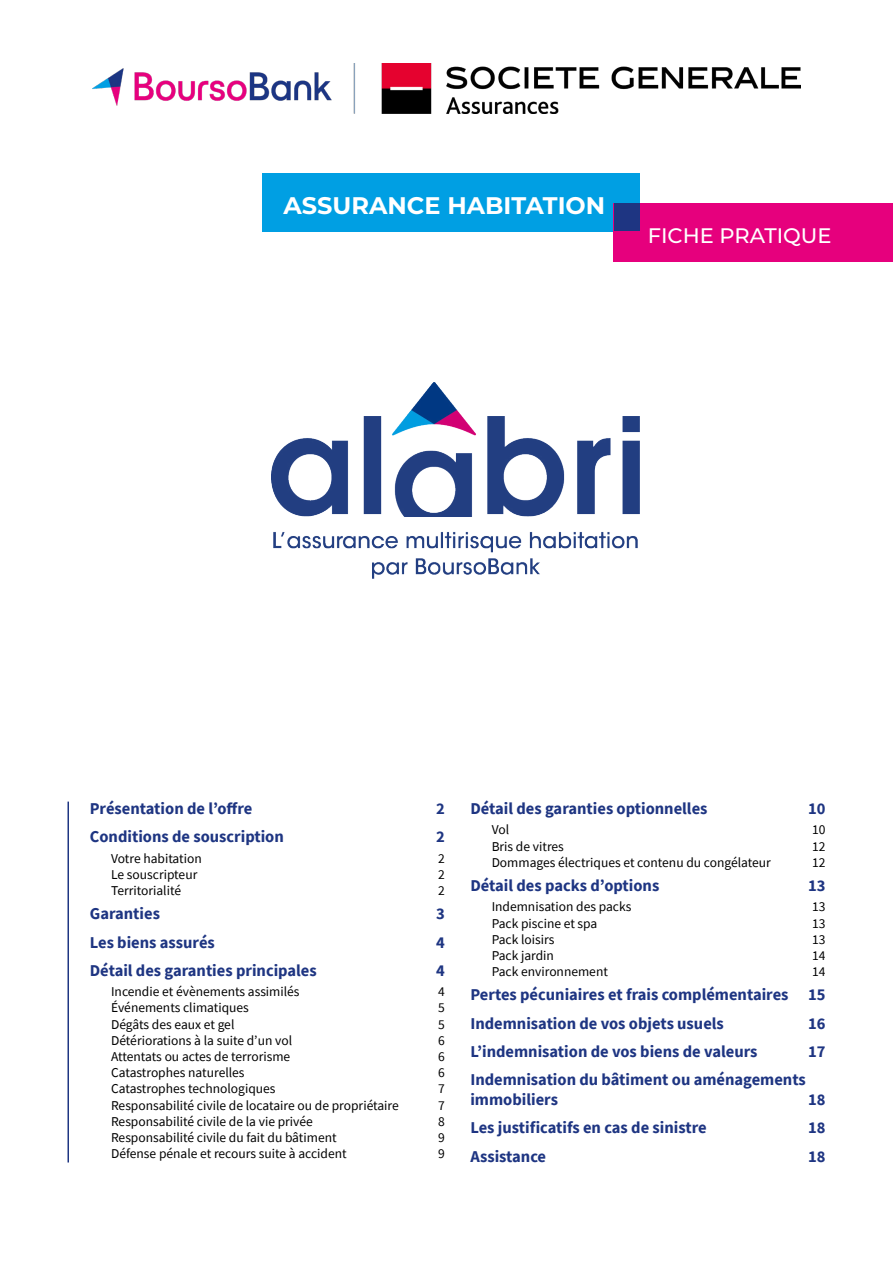
<style>
.page{position:relative;width:893px;height:1263px;background:#fff}
.page>*{position:absolute;margin:0;border:0;box-sizing:border-box;transform-origin:0 0}
.t1{font:700 24px "Montserrat";color:#fff}
.t2{font:500 21px "Montserrat";color:#fff}
.t3{font:700 16.5px/28.3px "Source Sans Pro";color:#1e3582}
.t4{font:13.5px "Source Sans Pro";color:#000}
</style>
<div class="page">
<img style="left:271px;top:383px;width:369px;height:195px">
<img style="left:93px;top:64px;width:707px;height:50px">
<hr style="left:68px;top:801px;width:1px;height:361px;background:#1e3582">
<div style="left:262px;top:173px;width:377px;height:58px;background:#009fe3"></div>
<div style="left:614px;top:204px;width:279px;height:58px;background:#e6007d"></div>
<div style="left:614px;top:204px;width:25px;height:27px;background:#1e3582"></div>
<h1 class="t1" style="left:284px;top:188px;width:323px">ASSURANCE HABITATION</h1>
<h2 class="t2" style="left:648px;top:221px;width:185px">FICHE PRATIQUE</h2>
<p class="t3" style="left:90px;top:794px;width:164px">Présentation de l’offre</p>
<p class="t3" style="left:436px;top:794px;width:10px">2</p>
<p class="t3" style="left:90px;top:822px;width:196px">Conditions de souscription</p>
<p class="t3" style="left:436px;top:822px;width:10px">2</p>
<p class="t4" style="left:111px;top:850px;width:92px">Votre habitation</p>
<p class="t4" style="left:438px;top:850px;width:8px">2</p>
<p class="t4" style="left:111px;top:866px;width:88px">Le souscripteur</p>
<p class="t4" style="left:438px;top:866px;width:8px">2</p>
<p class="t4" style="left:111px;top:882px;width:72px">Territorialité</p>
<p class="t4" style="left:438px;top:882px;width:8px">2</p>
<p class="t3" style="left:90px;top:899px;width:72px">Garanties</p>
<p class="t3" style="left:436px;top:899px;width:10px">3</p>
<p class="t3" style="left:90px;top:927px;width:127px">Les biens assurés</p>
<p class="t3" style="left:436px;top:927px;width:10px">4</p>
<p class="t3" style="left:90px;top:956px;width:229px">Détail des garanties principales</p>
<p class="t3" style="left:436px;top:956px;width:10px">4</p>
<p class="t4" style="left:111px;top:983px;width:190px">Incendie et évènements assimilés</p>
<p class="t4" style="left:438px;top:983px;width:8px">4</p>
<p class="t4" style="left:111px;top:999px;width:139px">Événements climatiques</p>
<p class="t4" style="left:438px;top:999px;width:8px">5</p>
<p class="t4" style="left:111px;top:1015px;width:125px">Dégâts des eaux et gel</p>
<p class="t4" style="left:438px;top:1015px;width:8px">5</p>
<p class="t4" style="left:111px;top:1032px;width:183px">Détériorations à la suite d’un vol</p>
<p class="t4" style="left:438px;top:1032px;width:8px">6</p>
<p class="t4" style="left:111px;top:1048px;width:181px">Attentats ou actes de terrorisme</p>
<p class="t4" style="left:438px;top:1048px;width:8px">6</p>
<p class="t4" style="left:111px;top:1064px;width:135px">Catastrophes naturelles</p>
<p class="t4" style="left:438px;top:1064px;width:8px">6</p>
<p class="t4" style="left:111px;top:1080px;width:166px">Catastrophes technologiques</p>
<p class="t4" style="left:438px;top:1080px;width:8px">7</p>
<p class="t4" style="left:111px;top:1096px;width:289px">Responsabilité civile de locataire ou de propriétaire</p>
<p class="t4" style="left:438px;top:1096px;width:8px">7</p>
<p class="t4" style="left:111px;top:1113px;width:203px">Responsabilité civile de la vie privée</p>
<p class="t4" style="left:438px;top:1113px;width:8px">8</p>
<p class="t4" style="left:111px;top:1129px;width:227px">Responsabilité civile du fait du bâtiment</p>
<p class="t4" style="left:438px;top:1129px;width:8px">9</p>
<p class="t4" style="left:111px;top:1145px;width:237px">Défense pénale et recours suite à accident</p>
<p class="t4" style="left:438px;top:1145px;width:8px">9</p>
<p class="t3" style="left:470px;top:794px;width:239px">Détail des garanties optionnelles</p>
<p class="t3" style="left:808px;top:794px;width:19px">10</p>
<p class="t4" style="left:492px;top:821px;width:19px">Vol</p>
<p class="t4" style="left:812px;top:821px;width:15px">10</p>
<p class="t4" style="left:492px;top:837px;width:74px">Bris de vitres</p>
<p class="t4" style="left:812px;top:837px;width:15px">12</p>
<p class="t4" style="left:492px;top:854px;width:281px">Dommages électriques et contenu du congélateur</p>
<p class="t4" style="left:812px;top:854px;width:15px">12</p>
<p class="t3" style="left:470px;top:871px;width:190px">Détail des packs d’options</p>
<p class="t3" style="left:808px;top:871px;width:19px">13</p>
<p class="t4" style="left:492px;top:898px;width:141px">Indemnisation des packs</p>
<p class="t4" style="left:812px;top:898px;width:15px">13</p>
<p class="t4" style="left:492px;top:914px;width:107px">Pack piscine et spa</p>
<p class="t4" style="left:812px;top:914px;width:15px">13</p>
<p class="t4" style="left:492px;top:931px;width:64px">Pack loisirs</p>
<p class="t4" style="left:812px;top:931px;width:15px">13</p>
<p class="t4" style="left:492px;top:947px;width:64px">Pack jardin</p>
<p class="t4" style="left:812px;top:947px;width:15px">14</p>
<p class="t4" style="left:492px;top:963px;width:118px">Pack environnement</p>
<p class="t4" style="left:812px;top:963px;width:15px">14</p>
<p class="t3" style="left:470px;top:980px;width:357px">Pertes pécuniaires et frais complémentaires 15<br>Indemnisation de vos objets usuels</p>
<p class="t3" style="left:808px;top:1008px;width:19px">16</p>
<p class="t3" style="left:470px;top:1037px;width:289px">L’indemnisation de vos biens de valeurs</p>
<p class="t3" style="left:808px;top:1037px;width:19px">17</p>
<p class="t3" style="left:470px;top:1069px;width:337px;line-height:19.8px">Indemnisation du bâtiment ou aménagements immobiliers</p>
<p class="t3" style="left:808px;top:1085px;width:19px">18</p>
<p class="t3" style="left:470px;top:1113px;width:238px">Les justificatifs en cas de sinistre</p>
<p class="t3" style="left:808px;top:1113px;width:19px">18</p>
<p class="t3" style="left:470px;top:1141px;width:77px">Assistance</p>
<p class="t3" style="left:808px;top:1141px;width:19px">18</p>
</div>
